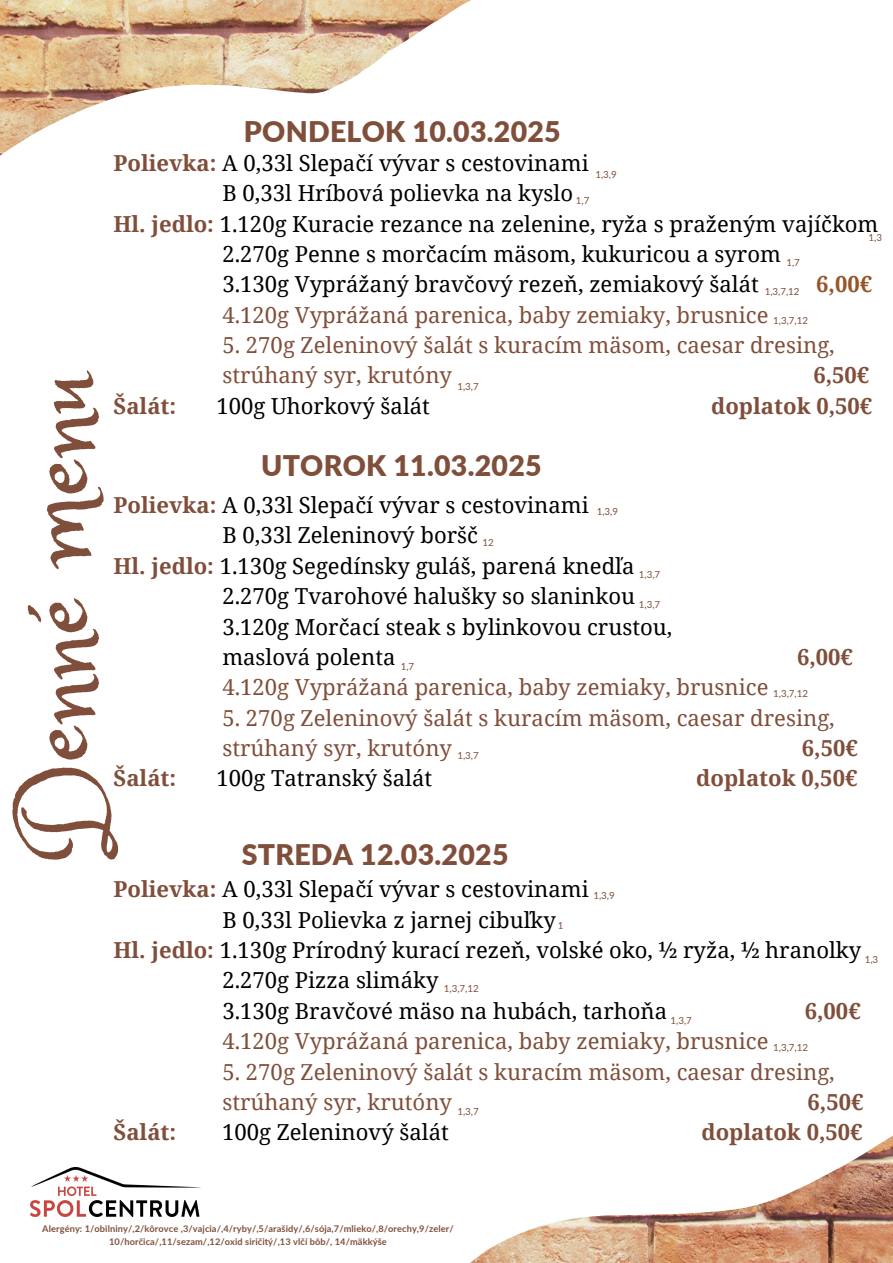
<style>
.page{position:relative;width:893px;height:1263px;background:#fff}
.page>*{position:absolute;margin:0;border:0;box-sizing:border-box;transform-origin:0 0}
.t1{font:104.77px "Princess Sofia";color:#804f3b}
.t2{font:900 28.42px "Lato";letter-spacing:.01em;color:#804f3b}
.t3{font:22.05px "Noto Serif";color:#000}
.t4{font:22.05px/30.4px "Noto Serif";color:#804f3b}
.t5{font:700 22.05px "Noto Serif";color:#804f3b}
.t6{font:700 22.05px "Noto Serif";color:#96562b}
.t7{font:9.75px "Lato";color:#804f3b}
.t8{font:700 9.23px/13.5px "Lato";letter-spacing:.01em;color:#804f3b;text-align:center}
.s1{font-weight:700;color:#804f3b}
</style>
<div class="page">
<svg style="left:0;top:0;width:471px;height:156px"></svg>
<svg style="left:70px;top:1135px;width:823px;height:128px"></svg>
<img style="left:30px;top:1168px;width:171px;height:49px">
<p class="t2" style="left:244px;top:114px;width:318px">PONDELOK 10.03.2025</p>
<p class="t3" style="left:113px;top:147px;width:477px"><span class="s1">Polievka:</span> A 0,33l Slepačí vývar s cestovinami</p>
<p class="t3" style="left:222px;top:178px;width:352px">B 0,33l Hríbová polievka na kyslo</p>
<p class="t3" style="left:113px;top:208px;width:766px"><span class="s1">Hl. jedlo:</span> 1.120g Kuracie rezance na zelenine, ryža s praženým vajíčkom</p>
<p class="t3" style="left:222px;top:238px;width:560px">2.270g Penne s morčacím mäsom, kukuricou a syrom</p>
<p class="t3" style="left:222px;top:269px;width:538px">3.130g Vyprážaný bravčový rezeň, zemiakový šalát</p>
<p class="t6" style="left:816px;top:269px;width:57px">6,00€</p>
<p class="t4" style="left:222px;top:299px;width:547px">4.120g Vyprážaná parenica, baby zemiaky, brusnice</p>
<p class="t4" style="left:222px;top:329px;width:614px">5. 270g Zeleninový šalát s kuracím mäsom, caesar dresing, strúhaný syr, krutóny</p>
<p class="t7" style="left:595px;top:168px;width:23px">1,3,9</p>
<p class="t7" style="left:576px;top:194px;width:15px">1,7</p>
<h1 class="t7" style="left:868px;top:231px;width:15px">1,3</h1>
<p class="t7" style="left:786px;top:257px;width:15px">1,7</p>
<p class="t7" style="left:764px;top:285px;width:36px">1,3,7,12</p>
<h3 class="t7" style="left:773px;top:314px;width:36px">1,3,7,12</h3>
<p class="t5" style="left:813px;top:360px;width:57px">6,50€</p>
<h2 class="t1" style="left:-10px;top:863px;width:496px;rotate:-90deg">Denné menu</h2>
<p class="t7" style="left:457px;top:380px;width:23px">1,3,7</p>
<p class="t5" style="left:113px;top:390px;width:64px">Šalát:</p>
<p class="t3" style="left:216px;top:390px;width:215px">100g Uhorkový šalát</p>
<p class="t5" style="left:711px;top:390px;width:163px">doplatok 0,50€</p>
<p class="t2" style="left:261px;top:448px;width:282px">UTOROK 11.03.2025</p>
<p class="t3" style="left:113px;top:489px;width:477px"><span class="s1">Polievka:</span> A 0,33l Slepačí vývar s cestovinami</p>
<p class="t3" style="left:222px;top:520px;width:257px">B 0,33l Zeleninový boršč</p>
<p class="t3" style="left:113px;top:550px;width:522px"><span class="s1">Hl. jedlo:</span> 1.130g Segedínsky guláš, parená knedľa</p>
<p class="t3" style="left:222px;top:580px;width:414px">2.270g Tvarohové halušky so slaninkou</p>
<p class="t3" style="left:222px;top:611px;width:451px">3.120g Morčací steak s bylinkovou crustou,</p>
<p class="t3" style="left:222px;top:641px;width:175px">maslová polenta</p>
<p class="t5" style="left:797px;top:641px;width:57px">6,00€</p>
<p class="t4" style="left:222px;top:671px;width:547px">4.120g Vyprážaná parenica, baby zemiaky, brusnice</p>
<p class="t4" style="left:222px;top:702px;width:614px">5. 270g Zeleninový šalát s kuracím mäsom, caesar dresing, strúhaný syr, krutóny</p>
<p class="t7" style="left:597px;top:505px;width:23px">1,3,9</p>
<h3 class="t7" style="left:482px;top:536px;width:13px">12</h3>
<h2 class="t7" style="left:639px;top:568px;width:23px">1,3,7</h2>
<h3 class="t7" style="left:639px;top:599px;width:23px">1,3,7</h3>
<p class="t7" style="left:401px;top:660px;width:15px">1,7</p>
<p class="t7" style="left:773px;top:688px;width:36px">1,3,7,12</p>
<p class="t5" style="left:802px;top:732px;width:57px">6,50€</p>
<p class="t7" style="left:457px;top:749px;width:23px">1,3,7</p>
<p class="t5" style="left:113px;top:763px;width:64px">Šalát:</p>
<p class="t3" style="left:216px;top:763px;width:217px">100g Tatranský šalát</p>
<p class="t5" style="left:696px;top:763px;width:163px">doplatok 0,50€</p>
<h2 class="t2" style="left:242px;top:837px;width:268px">STREDA 12.03.2025</h2>
<p class="t3" style="left:113px;top:874px;width:477px"><span class="s1">Polievka:</span> A 0,33l Slepačí vývar s cestovinami</p>
<p class="t3" style="left:222px;top:904px;width:335px">B 0,33l Polievka z jarnej cibuľky</p>
<p class="t3" style="left:113px;top:934px;width:749px"><span class="s1">Hl. jedlo:</span> 1.130g Prírodný kurací rezeň, volské oko, ½ ryža, ½ hranolky</p>
<p class="t3" style="left:222px;top:965px;width:218px">2.270g Pizza slimáky</p>
<p class="t3" style="left:222px;top:995px;width:446px">3.130g Bravčové mäso na hubách, tarhoňa</p>
<p class="t5" style="left:805px;top:995px;width:57px">6,00€</p>
<p class="t4" style="left:222px;top:1025px;width:547px">4.120g Vyprážaná parenica, baby zemiaky, brusnice</p>
<p class="t4" style="left:222px;top:1056px;width:614px">5. 270g Zeleninový šalát s kuracím mäsom, caesar dresing, strúhaný syr, krutóny</p>
<p class="t7" style="left:593px;top:889px;width:23px">1,3,9</p>
<p class="t7" style="left:558px;top:919px;width:7px">1</p>
<p class="t7" style="left:864px;top:953px;width:15px">1,3</p>
<p class="t7" style="left:444px;top:983px;width:36px">1,3,7,12</p>
<p class="t7" style="left:670px;top:1014px;width:23px">1,3,7</p>
<p class="t7" style="left:773px;top:1041px;width:36px">1,3,7,12</p>
<p class="t5" style="left:807px;top:1086px;width:57px">6,50€</p>
<p class="t7" style="left:457px;top:1105px;width:23px">1,3,7</p>
<p class="t5" style="left:113px;top:1117px;width:64px">Šalát:</p>
<p class="t3" style="left:222px;top:1117px;width:228px">100g Zeleninový šalát</p>
<p class="t5" style="left:701px;top:1117px;width:163px">doplatok 0,50€</p>
<p class="t8" style="left:42px;top:1221px;width:413px">Alergény: 1/obilniny/,2/kôrovce ,3/vajcia/,4/ryby/,5/arašidy/,6/sója,7/mlieko/,8/orechy,9/zeler/<br>10/horčica/,11/sezam/,12/oxid siričitý/,13 vlčí bôb/, 14/mäkkýše</p>
</div>
